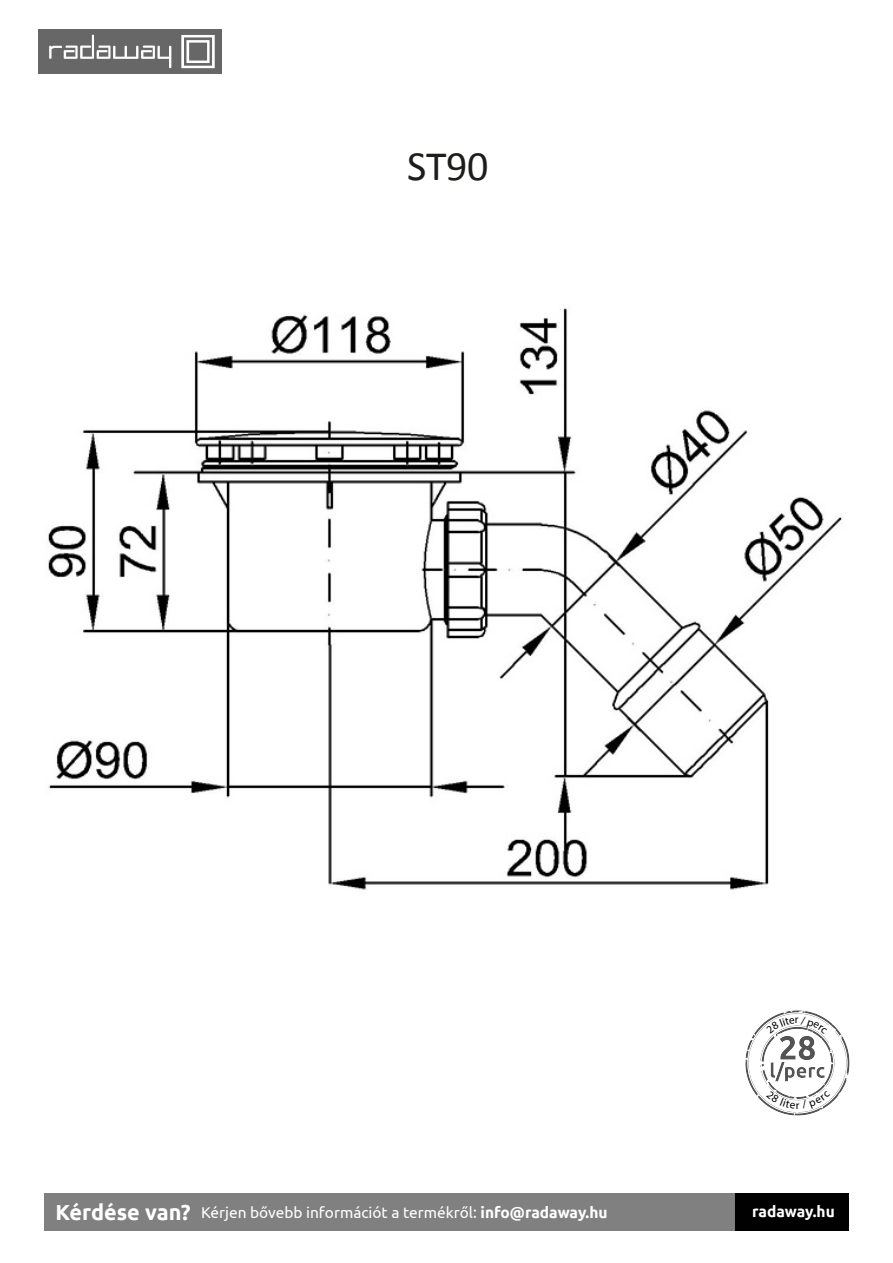
<style>
.page{position:relative;width:893px;height:1263px;background:#fff}
.page>*{position:absolute;margin:0;border:0;box-sizing:border-box;transform-origin:0 0}
.t1{font:42px "Calibri";color:#1d1d1b}
.t2{font:15.45px "Ubuntu";color:#fff}
.t3{font:700 15.45px "Ubuntu";letter-spacing:-.01em;color:#fff}
.t4{font:11.25px "Myriad Pro";color:#000}
.s1{font-weight:700;font-size:21.75px}
.s2{font-weight:700}
</style>
<div class="page">
<div style="left:38px;top:29px;width:184px;height:45px;background:#676767"></div>
<svg style="left:49px;top:35px;width:122px;height:33px"></svg>
<svg style="left:181px;top:35px;width:34px;height:33px"></svg>
<div style="left:44px;top:1193px;width:805px;height:37px;background:#808080"></div>
<div style="left:736px;top:1193px;width:113px;height:37px;background:#000100"></div>
<img style="left:48px;top:308px;width:794px;height:582px">
<img style="left:745px;top:1010px;width:105px;height:106px">
<svg style="left:766px;top:1017px;width:29px;height:16px"></svg>
<svg style="left:801px;top:1016px;width:26px;height:18px"></svg>
<svg style="left:766px;top:1090px;width:29px;height:19px"></svg>
<svg style="left:802px;top:1091px;width:28px;height:18px"></svg>
<h1 class="t1" style="left:407px;top:140px;width:83px">ST90</h1>
<p class="t4" style="left:795px;top:1013px;width:5px">r</p>
<p class="t4" style="left:796px;top:1098px;width:5px">r</p>
<p class="t2" style="left:56px;top:1203px;width:554px"><span class="s1">Kérdése van?</span> Kérjen bővebb információt a termékről: <span class="s2">info@radaway.hu</span></p>
<p class="t3" style="left:752px;top:1202px;width:84px">radaway.hu</p>
</div>
